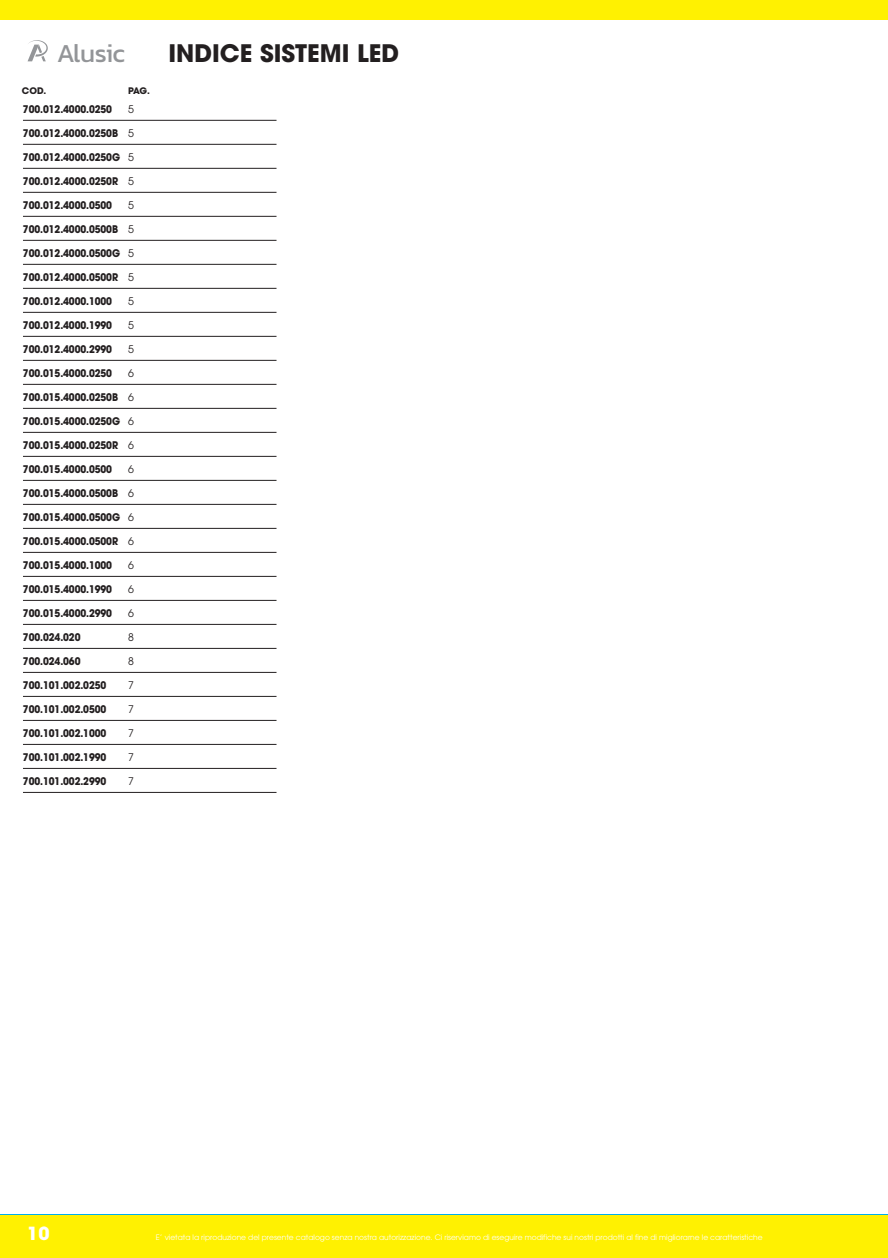
<style>
.page{position:relative;width:888px;height:1258px;background:#fff}
.page>*{position:absolute;margin:0;border:0;box-sizing:border-box;transform-origin:0 0}
.t1{font:26.4px "Kanit";letter-spacing:-.035em;color:#939598}
.t2{font:700 24px "Avant Garde";color:#231f20}
.t3{font:700 18px "Avant Garde";color:#fff}
.t4{font:700 10.5px "Avant Garde";letter-spacing:-.01em;color:#231f20;scale:.9 1}
.t5{font:10.5px "Avant Garde";color:#231f20}
.t6{font:700 9px "Avant Garde";letter-spacing:-.02em;color:#231f20}
.t7{font:7.5px "Avant Garde";color:#fff}
.s1{font-weight:400}
</style>
<div class="page">
<svg style="left:27px;top:40px;width:21px;height:21px"></svg>
<div style="left:0;top:1215px;width:888px;height:43px;background:#fff101"></div>
<div style="left:0;top:0;width:888px;height:19px;background:#fff101"></div>
<hr style="left:23px;top:120px;width:253px;height:1px;background:#231f20">
<hr style="left:23px;top:144px;width:253px;height:1px;background:#231f20">
<hr style="left:23px;top:168px;width:253px;height:1px;background:#231f20">
<hr style="left:23px;top:192px;width:253px;height:1px;background:#231f20">
<hr style="left:23px;top:216px;width:253px;height:1px;background:#231f20">
<hr style="left:23px;top:240px;width:253px;height:1px;background:#231f20">
<hr style="left:23px;top:264px;width:253px;height:1px;background:#231f20">
<hr style="left:23px;top:288px;width:253px;height:1px;background:#231f20">
<hr style="left:23px;top:312px;width:253px;height:1px;background:#231f20">
<hr style="left:23px;top:336px;width:253px;height:1px;background:#231f20">
<hr style="left:23px;top:360px;width:253px;height:1px;background:#231f20">
<hr style="left:23px;top:384px;width:253px;height:1px;background:#231f20">
<hr style="left:23px;top:408px;width:253px;height:1px;background:#231f20">
<hr style="left:23px;top:432px;width:253px;height:1px;background:#231f20">
<hr style="left:23px;top:456px;width:253px;height:1px;background:#231f20">
<hr style="left:23px;top:480px;width:253px;height:1px;background:#231f20">
<hr style="left:23px;top:504px;width:253px;height:1px;background:#231f20">
<hr style="left:23px;top:528px;width:253px;height:1px;background:#231f20">
<hr style="left:23px;top:552px;width:253px;height:1px;background:#231f20">
<hr style="left:23px;top:576px;width:253px;height:1px;background:#231f20">
<hr style="left:23px;top:600px;width:253px;height:1px;background:#231f20">
<hr style="left:23px;top:624px;width:253px;height:1px;background:#231f20">
<hr style="left:23px;top:648px;width:253px;height:1px;background:#231f20">
<hr style="left:23px;top:672px;width:253px;height:1px;background:#231f20">
<hr style="left:23px;top:696px;width:253px;height:1px;background:#231f20">
<hr style="left:23px;top:720px;width:253px;height:1px;background:#231f20">
<hr style="left:23px;top:744px;width:253px;height:1px;background:#231f20">
<hr style="left:23px;top:768px;width:253px;height:1px;background:#231f20">
<hr style="left:23px;top:792px;width:253px;height:1px;background:#231f20">
<h1 class="t1" style="left:57px;top:34px;width:70px">Alusic</h1>
<h2 class="t2" style="left:168px;top:37px;width:232px">INDICE SISTEMI LED</h2>
<p class="t6" style="left:22px;top:85px;width:26px">COD.</p>
<p class="t6" style="left:128px;top:85px;width:23px">PAG.</p>
<p class="t4" style="left:23px;top:102px;width:101px">700.012.4000.0250</p>
<p class="t5" style="left:128px;top:103px;width:7px">5</p>
<p class="t4" style="left:23px;top:126px;width:125px">700.012.4000.0250B <span class="s1">5</span></p>
<p class="t4" style="left:23px;top:150px;width:125px">700.012.4000.0250G <span class="s1">5</span></p>
<p class="t4" style="left:23px;top:174px;width:125px">700.012.4000.0250R <span class="s1">5</span></p>
<p class="t4" style="left:23px;top:198px;width:101px">700.012.4000.0500</p>
<p class="t5" style="left:128px;top:199px;width:7px">5</p>
<p class="t4" style="left:23px;top:222px;width:125px">700.012.4000.0500B <span class="s1">5</span></p>
<p class="t4" style="left:23px;top:246px;width:125px">700.012.4000.0500G <span class="s1">5</span></p>
<p class="t4" style="left:23px;top:270px;width:125px">700.012.4000.0500R <span class="s1">5</span></p>
<p class="t4" style="left:23px;top:294px;width:101px">700.012.4000.1000</p>
<p class="t5" style="left:128px;top:295px;width:7px">5</p>
<p class="t4" style="left:23px;top:318px;width:101px">700.012.4000.1990</p>
<p class="t5" style="left:128px;top:319px;width:7px">5</p>
<p class="t4" style="left:23px;top:342px;width:101px">700.012.4000.2990</p>
<p class="t5" style="left:128px;top:343px;width:7px">5</p>
<p class="t4" style="left:23px;top:366px;width:101px">700.015.4000.0250</p>
<p class="t5" style="left:128px;top:367px;width:7px">6</p>
<p class="t4" style="left:23px;top:390px;width:125px">700.015.4000.0250B <span class="s1">6</span></p>
<p class="t4" style="left:23px;top:414px;width:125px">700.015.4000.0250G <span class="s1">6</span></p>
<p class="t4" style="left:23px;top:438px;width:125px">700.015.4000.0250R <span class="s1">6</span></p>
<p class="t4" style="left:23px;top:462px;width:101px">700.015.4000.0500</p>
<p class="t5" style="left:128px;top:463px;width:7px">6</p>
<p class="t4" style="left:23px;top:486px;width:125px">700.015.4000.0500B <span class="s1">6</span></p>
<p class="t4" style="left:23px;top:510px;width:125px">700.015.4000.0500G <span class="s1">6</span></p>
<p class="t4" style="left:23px;top:534px;width:125px">700.015.4000.0500R <span class="s1">6</span></p>
<p class="t4" style="left:23px;top:558px;width:101px">700.015.4000.1000</p>
<p class="t5" style="left:128px;top:559px;width:7px">6</p>
<p class="t4" style="left:23px;top:582px;width:101px">700.015.4000.1990</p>
<p class="t5" style="left:128px;top:583px;width:7px">6</p>
<p class="t4" style="left:23px;top:606px;width:101px">700.015.4000.2990</p>
<p class="t5" style="left:128px;top:607px;width:7px">6</p>
<p class="t4" style="left:23px;top:630px;width:65px">700.024.020</p>
<p class="t5" style="left:128px;top:631px;width:7px">8</p>
<p class="t4" style="left:23px;top:654px;width:65px">700.024.060</p>
<p class="t5" style="left:128px;top:655px;width:7px">8</p>
<p class="t4" style="left:23px;top:678px;width:94px">700.101.002.0250</p>
<p class="t5" style="left:128px;top:679px;width:7px">7</p>
<p class="t4" style="left:23px;top:702px;width:94px">700.101.002.0500</p>
<p class="t5" style="left:128px;top:703px;width:7px">7</p>
<p class="t4" style="left:23px;top:726px;width:94px">700.101.002.1000</p>
<p class="t5" style="left:128px;top:727px;width:7px">7</p>
<p class="t4" style="left:23px;top:750px;width:94px">700.101.002.1990</p>
<p class="t5" style="left:128px;top:751px;width:7px">7</p>
<p class="t4" style="left:23px;top:774px;width:94px">700.101.002.2990</p>
<p class="t5" style="left:128px;top:775px;width:7px">7</p>
<h3 class="t3" style="left:27px;top:1222px;width:24px">10</h3>
<p class="t7" style="left:156px;top:1233px;width:608px">E’ vietata la riproduzione del presente catalogo senza nostra autorizzazione. Ci riserviamo di eseguire modifiche sui nostri prodotti al fine di migliorarne le caratteristiche</p>
</div>
